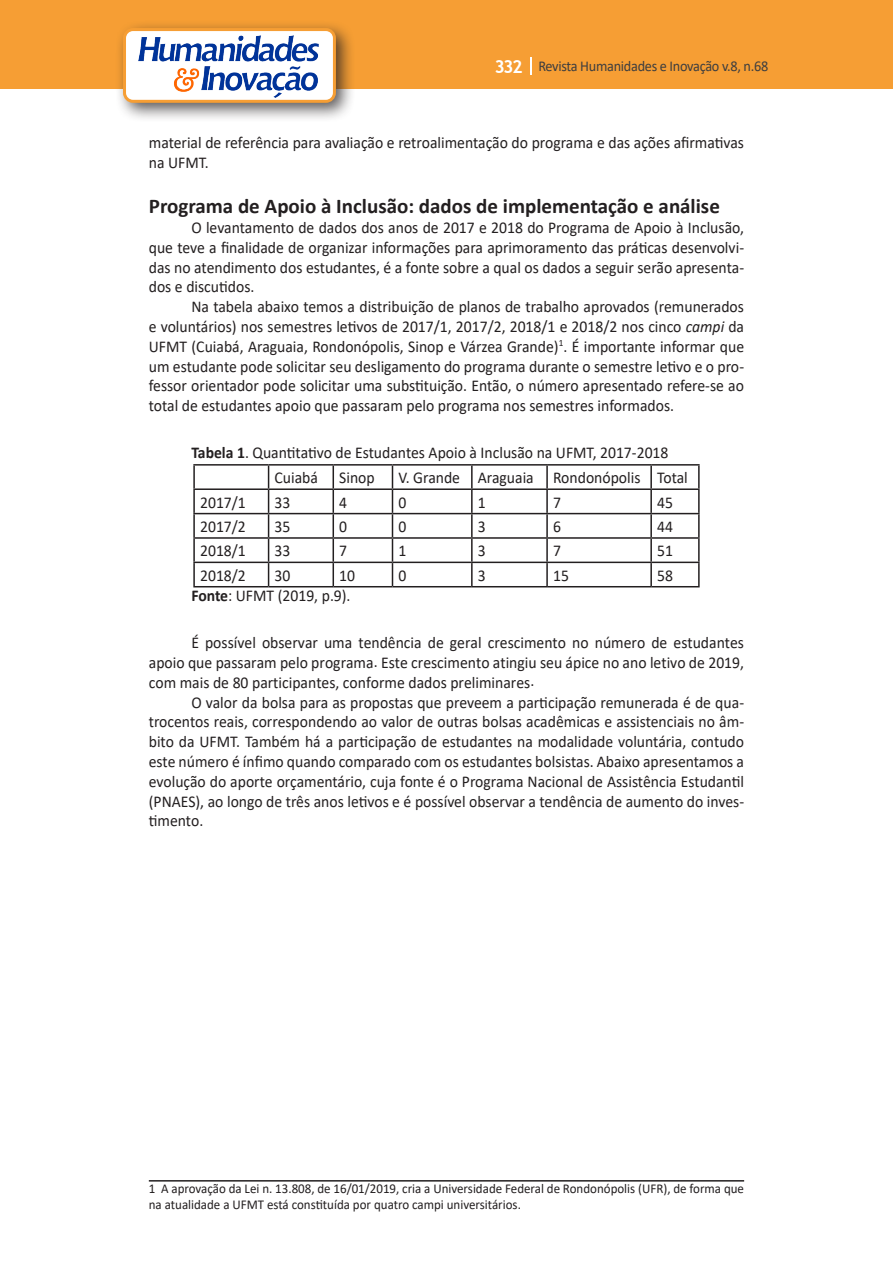
<style>
.page{position:relative;width:893px;height:1263px;background:#fff}
.page>*{position:absolute;margin:0;border:0;box-sizing:border-box;transform-origin:0 0}
.Titulo_2{font:700 21px "Calibri";color:#231f20}
.Texto{font:16.5px/19.8px "Calibri";color:#231f20;text-align:justify;scale:.95 1}
.t1{font:15px "Calibri";letter-spacing:-.02em;color:#3e3e3f;scale:.95 1}
.Rodapé{font:13.5px/16.2px "Calibri";color:#231f20;scale:.96 1}
.s1{font-family:"Trebuchet MS";font-weight:700;font-size:18px;color:#fff}
.s2{font-style:italic}
.s3{font-weight:700}
</style>
<div class="page">
<div style="left:0;top:0;width:893px;height:88px;background:#f69e34"></div>
<svg style="left:530px;top:57px;width:2px;height:18px"></svg>
<div style="left:115px;top:20px;width:241px;height:103px;background:#231f20;opacity:.75"></div>
<div style="left:125px;top:30px;width:209px;height:71px;background:#fff;border-radius:9px"></div>
<img style="left:138px;top:35px;width:181px;height:62px">
<div style="left:123px;top:28px;width:213px;height:75px;border:3px solid #f69e34;border-radius:9px"></div>
<hr style="left:193px;top:464px;width:76px;height:2px;background:#231f20">
<hr style="left:193px;top:466px;width:2px;height:22px;background:#231f20">
<hr style="left:269px;top:464px;width:64px;height:2px;background:#231f20">
<hr style="left:333px;top:464px;width:59px;height:2px;background:#231f20">
<hr style="left:392px;top:464px;width:80px;height:2px;background:#231f20">
<hr style="left:472px;top:464px;width:75px;height:2px;background:#231f20">
<hr style="left:471px;top:466px;width:2px;height:22px;background:#231f20">
<hr style="left:547px;top:464px;width:104px;height:2px;background:#231f20">
<hr style="left:546px;top:466px;width:2px;height:22px;background:#231f20">
<hr style="left:651px;top:464px;width:49px;height:2px;background:#231f20">
<hr style="left:650px;top:466px;width:2px;height:22px;background:#231f20">
<hr style="left:698px;top:466px;width:2px;height:22px;background:#231f20">
<hr style="left:193px;top:488px;width:76px;height:2px;background:#231f20">
<hr style="left:193px;top:490px;width:2px;height:23px;background:#231f20">
<hr style="left:269px;top:488px;width:64px;height:2px;background:#231f20">
<hr style="left:333px;top:488px;width:59px;height:2px;background:#231f20">
<hr style="left:392px;top:488px;width:80px;height:2px;background:#231f20">
<hr style="left:472px;top:488px;width:75px;height:2px;background:#231f20">
<hr style="left:471px;top:490px;width:2px;height:23px;background:#231f20">
<hr style="left:547px;top:488px;width:104px;height:2px;background:#231f20">
<hr style="left:546px;top:490px;width:2px;height:23px;background:#231f20">
<hr style="left:651px;top:488px;width:49px;height:2px;background:#231f20">
<hr style="left:650px;top:490px;width:2px;height:23px;background:#231f20">
<hr style="left:698px;top:490px;width:2px;height:23px;background:#231f20">
<hr style="left:193px;top:513px;width:76px;height:1px;background:#231f20">
<hr style="left:193px;top:514px;width:2px;height:23px;background:#231f20">
<hr style="left:269px;top:513px;width:64px;height:1px;background:#231f20">
<hr style="left:333px;top:513px;width:59px;height:1px;background:#231f20">
<hr style="left:392px;top:513px;width:80px;height:1px;background:#231f20">
<hr style="left:472px;top:513px;width:75px;height:1px;background:#231f20">
<hr style="left:471px;top:514px;width:2px;height:23px;background:#231f20">
<hr style="left:547px;top:513px;width:104px;height:1px;background:#231f20">
<hr style="left:546px;top:514px;width:2px;height:23px;background:#231f20">
<hr style="left:651px;top:513px;width:49px;height:1px;background:#231f20">
<hr style="left:650px;top:514px;width:2px;height:23px;background:#231f20">
<hr style="left:698px;top:514px;width:2px;height:23px;background:#231f20">
<hr style="left:193px;top:537px;width:76px;height:2px;background:#231f20">
<hr style="left:193px;top:539px;width:2px;height:23px;background:#231f20">
<hr style="left:269px;top:537px;width:64px;height:2px;background:#231f20">
<hr style="left:333px;top:537px;width:59px;height:2px;background:#231f20">
<hr style="left:392px;top:537px;width:80px;height:2px;background:#231f20">
<hr style="left:472px;top:537px;width:75px;height:2px;background:#231f20">
<hr style="left:471px;top:539px;width:2px;height:23px;background:#231f20">
<hr style="left:547px;top:537px;width:104px;height:2px;background:#231f20">
<hr style="left:546px;top:539px;width:2px;height:23px;background:#231f20">
<hr style="left:651px;top:537px;width:49px;height:2px;background:#231f20">
<hr style="left:650px;top:539px;width:2px;height:23px;background:#231f20">
<hr style="left:698px;top:539px;width:2px;height:23px;background:#231f20">
<hr style="left:193px;top:562px;width:76px;height:1px;background:#231f20">
<hr style="left:193px;top:563px;width:2px;height:23px;background:#231f20">
<hr style="left:269px;top:562px;width:64px;height:1px;background:#231f20">
<svg style="left:268px;top:466px;width:1px;height:120px"></svg>
<hr style="left:333px;top:562px;width:59px;height:1px;background:#231f20">
<svg style="left:333px;top:466px;width:1px;height:120px"></svg>
<hr style="left:392px;top:562px;width:80px;height:1px;background:#231f20">
<svg style="left:392px;top:466px;width:1px;height:120px"></svg>
<hr style="left:472px;top:562px;width:75px;height:1px;background:#231f20">
<hr style="left:471px;top:563px;width:2px;height:23px;background:#231f20">
<hr style="left:547px;top:562px;width:104px;height:1px;background:#231f20">
<hr style="left:546px;top:563px;width:2px;height:23px;background:#231f20">
<hr style="left:651px;top:562px;width:49px;height:1px;background:#231f20">
<hr style="left:650px;top:563px;width:2px;height:23px;background:#231f20">
<hr style="left:698px;top:563px;width:2px;height:23px;background:#231f20">
<hr style="left:193px;top:586px;width:76px;height:1px;background:#231f20">
<hr style="left:269px;top:586px;width:64px;height:1px;background:#231f20">
<hr style="left:333px;top:586px;width:59px;height:1px;background:#231f20">
<hr style="left:392px;top:586px;width:80px;height:1px;background:#231f20">
<hr style="left:472px;top:586px;width:75px;height:1px;background:#231f20">
<hr style="left:547px;top:586px;width:104px;height:1px;background:#231f20">
<hr style="left:651px;top:586px;width:49px;height:1px;background:#231f20">
<hr style="left:149px;top:1180px;width:595px;height:1px;background:#231f20">
<p class="t1" style="left:495px;top:56px;width:290px"><span class="s1">332</span> Revista Humanidades e Inovação v.8, n.68</p>
<p class="Texto" style="left:149px;top:133px;width:628px">material de referência para avaliação e retroalimentação do programa e das ações afirmativas na UFMT.</p>
<p class="Titulo_2" style="left:149px;top:191px;width:573px">Programa de Apoio à Inclusão: dados de implementação e análise</p>
<p class="Texto" style="left:149px;top:217px;width:628px;text-indent:43px">O levantamento de dados dos anos de 2017 e 2018 do Programa de Apoio à Inclusão, que teve a finalidade de organizar informações para aprimoramento das práticas desenvolvi&shy;das no atendimento dos estudantes, é a fonte sobre a qual os dados a seguir serão apresenta&shy;dos e discutidos.</p>
<p class="Texto" style="left:149px;top:296px;width:628px;text-indent:43px">Na tabela abaixo temos a distribuição de planos de trabalho aprovados (remunerados e voluntários) nos semestres letivos de 2017/1, 2017/2, 2018/1 e 2018/2 nos cinco <span class="s2">campi</span> da UFMT (Cuiabá, Araguaia, Rondonópolis, Sinop e Várzea Grande)<sup>1</sup>. É importante informar que um estudante pode solicitar seu desligamento do programa durante o semestre letivo e o pro&shy;fessor orientador pode solicitar uma substituição. Então, o número apresentado refere-se ao total de estudantes apoio que passaram pelo programa nos semestres informados.</p>
<p class="Texto" style="left:191px;top:442px;width:504px"><span class="s3">Tabela 1</span>. Quantitativo de Estudantes Apoio à Inclusão na UFMT, 2017-2018</p>
<p class="Texto" style="left:275px;top:467px;width:47px">Cuiabá</p>
<p class="Texto" style="left:339px;top:467px;width:39px">Sinop</p>
<p class="Texto" style="left:398px;top:467px;width:66px">V. Grande</p>
<p class="Texto" style="left:478px;top:467px;width:60px">Araguaia</p>
<p class="Texto" style="left:553px;top:467px;width:94px">Rondonópolis</p>
<p class="Texto" style="left:657px;top:467px;width:34px">Total</p>
<p class="Texto" style="left:200px;top:492px;width:50px">2017/1</p>
<p class="Texto" style="left:275px;top:492px;width:18px">33</p>
<p class="Texto" style="left:339px;top:492px;width:10px">4</p>
<p class="Texto" style="left:398px;top:492px;width:10px">0</p>
<p class="Texto" style="left:478px;top:492px;width:10px">1</p>
<p class="Texto" style="left:553px;top:492px;width:10px">7</p>
<p class="Texto" style="left:657px;top:492px;width:18px">45</p>
<p class="Texto" style="left:200px;top:516px;width:50px">2017/2</p>
<p class="Texto" style="left:275px;top:516px;width:18px">35</p>
<p class="Texto" style="left:339px;top:516px;width:10px">0</p>
<p class="Texto" style="left:398px;top:516px;width:10px">0</p>
<p class="Texto" style="left:478px;top:516px;width:10px">3</p>
<p class="Texto" style="left:553px;top:516px;width:10px">6</p>
<p class="Texto" style="left:657px;top:516px;width:18px">44</p>
<p class="Texto" style="left:200px;top:540px;width:50px">2018/1</p>
<p class="Texto" style="left:275px;top:540px;width:18px">33</p>
<p class="Texto" style="left:339px;top:540px;width:10px">7</p>
<p class="Texto" style="left:398px;top:540px;width:10px">1</p>
<p class="Texto" style="left:478px;top:540px;width:10px">3</p>
<p class="Texto" style="left:553px;top:540px;width:10px">7</p>
<p class="Texto" style="left:657px;top:540px;width:18px">51</p>
<p class="Texto" style="left:200px;top:565px;width:50px">2018/2</p>
<p class="Texto" style="left:275px;top:565px;width:18px">30</p>
<p class="Texto" style="left:339px;top:565px;width:18px">10</p>
<p class="Texto" style="left:398px;top:565px;width:10px">0</p>
<p class="Texto" style="left:478px;top:565px;width:10px">3</p>
<p class="Texto" style="left:553px;top:565px;width:18px">15</p>
<p class="Texto" style="left:657px;top:565px;width:18px">58</p>
<p class="Texto" style="left:191px;top:585px;width:169px"><span class="s3">Fonte</span>: UFMT (2019, p.9).</p>
<p class="Texto" style="left:149px;top:632px;width:628px;text-indent:43px">É possível observar uma tendência de geral crescimento no número de estudantes apoio que passaram pelo programa. Este crescimento atingiu seu ápice no ano letivo de 2019, com mais de 80 participantes, conforme dados preliminares.</p>
<p class="Texto" style="left:149px;top:692px;width:628px;text-indent:43px">O valor da bolsa para as propostas que preveem a participação remunerada é de qua&shy;trocentos reais, correspondendo ao valor de outras bolsas acadêmicas e assistenciais no âm&shy;bito da UFMT. Também há a participação de estudantes na modalidade voluntária, contudo este número é ínfimo quando comparado com os estudantes bolsistas. Abaixo apresentamos a evolução do aporte orçamentário, cuja fonte é o Programa Nacional de Assistência Estudantil (PNAES), ao longo de três anos letivos e é possível observar a tendência de aumento do inves&shy;timento.</p>
<p class="Rodapé" style="left:149px;top:1180px;width:621px">1 A aprovação da Lei n. 13.808, de 16/01/2019, cria a Universidade Federal de Rondonópolis (UFR), de forma que na atualidade a UFMT está constituída por quatro campi universitários.</p>
</div>
